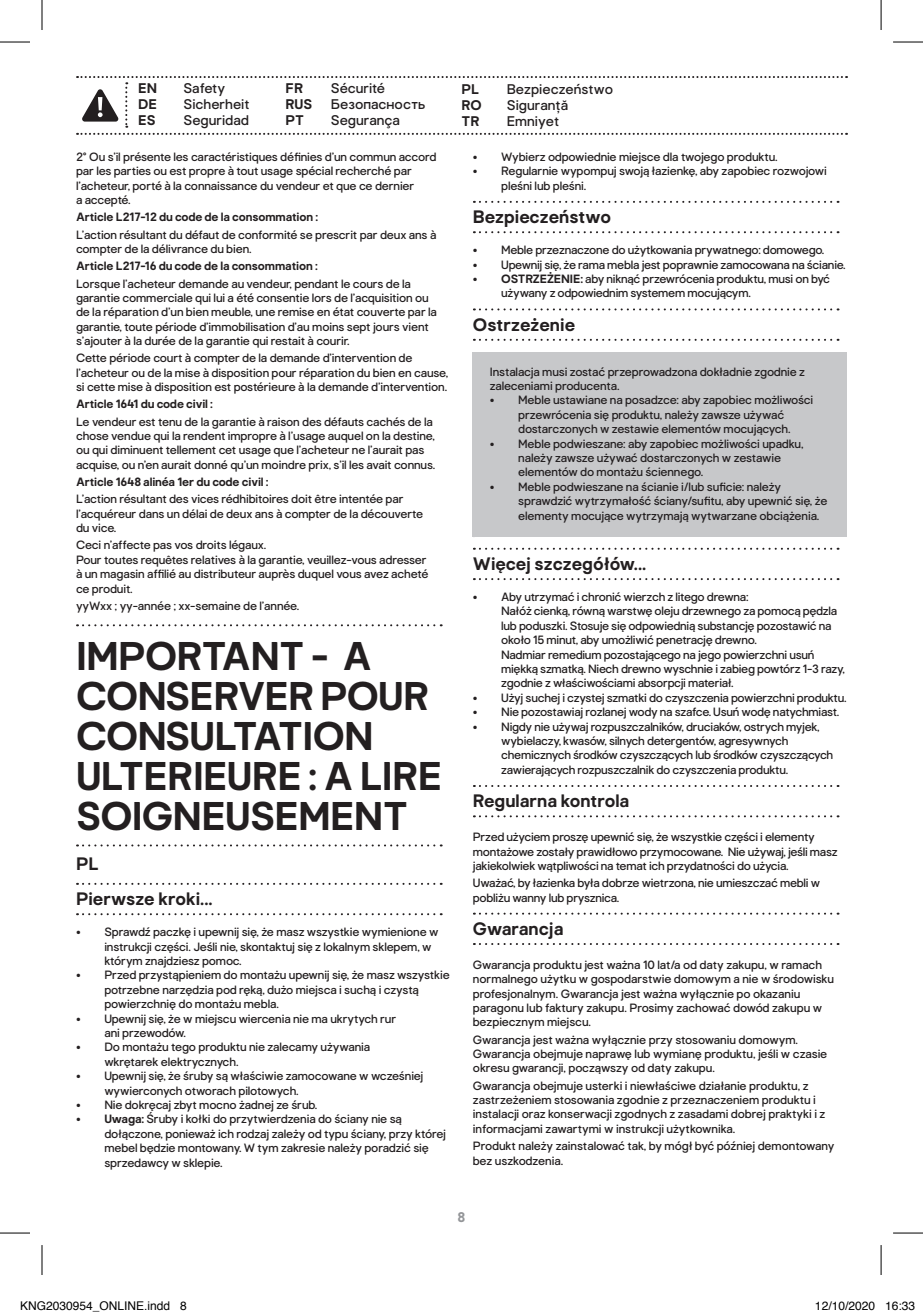
<style>
.page{position:relative;width:923px;height:1316px;background:#fff}
.page>*{position:absolute;margin:0;border:0;box-sizing:border-box;transform-origin:0 0}
.t1{font:700 40px/40px "Good Home";letter-spacing:-.02em;color:#231f20}
.t2{font:700 18px/35.2px "Good Home";color:#231f20}
.t3{font:14px "Good Home";color:#231f20}
.t4{font:700 14px "Good Home";color:#231f20}
.t5{font:700 14px "Good Home";color:#939598}
.t6{font:12px/14.4px "Good Home";letter-spacing:-.02em;color:#231f20}
.t7{font:700 12px "Good Home";letter-spacing:-.01em;color:#231f20}
.t8{font:12px "Helvetica";color:#000}
.s1{font-weight:700}
</style>
<div class="page">
<svg style="left:77px;top:76px;width:770px;height:59px"></svg>
<svg style="left:77px;top:624px;width:365px;height:2px"></svg>
<svg style="left:77px;top:844px;width:365px;height:2px"></svg>
<svg style="left:77px;top:883px;width:365px;height:2px"></svg>
<svg style="left:77px;top:913px;width:365px;height:2px"></svg>
<svg style="left:474px;top:201px;width:365px;height:2px"></svg>
<svg style="left:474px;top:231px;width:365px;height:2px"></svg>
<svg style="left:474px;top:308px;width:365px;height:2px"></svg>
<svg style="left:474px;top:339px;width:365px;height:2px"></svg>
<svg style="left:474px;top:548px;width:365px;height:2px"></svg>
<svg style="left:474px;top:578px;width:365px;height:2px"></svg>
<svg style="left:474px;top:785px;width:365px;height:2px"></svg>
<svg style="left:474px;top:815px;width:365px;height:2px"></svg>
<svg style="left:474px;top:912px;width:365px;height:2px"></svg>
<svg style="left:474px;top:943px;width:365px;height:2px"></svg>
<div style="left:473px;top:352px;width:374px;height:184px;background:#c7c8ca"></div>
<hr style="left:0;top:42px;width:30px;height:1px;background:#000">
<hr style="left:893px;top:42px;width:30px;height:1px;background:#000">
<hr style="left:0;top:1232px;width:30px;height:1px;background:#000">
<hr style="left:893px;top:1232px;width:30px;height:1px;background:#000">
<hr style="left:42px;top:0;width:1px;height:30px;background:#000">
<svg style="left:42px;top:1245px;width:1px;height:29px"></svg>
<hr style="left:881px;top:0;width:1px;height:30px;background:#000">
<svg style="left:881px;top:1245px;width:1px;height:29px"></svg>
<p class="t4" style="left:138px;top:80px;width:20px">EN</p>
<p class="t3" style="left:184px;top:80px;width:43px">Safety</p>
<p class="t4" style="left:138px;top:96px;width:20px">DE</p>
<p class="t3" style="left:184px;top:96px;width:67px">Sicherheit</p>
<p class="t4" style="left:138px;top:112px;width:19px">ES</p>
<p class="t3" style="left:184px;top:112px;width:67px">Seguridad</p>
<p class="t4" style="left:286px;top:80px;width:19px">FR</p>
<p class="t3" style="left:331px;top:80px;width:56px">Sécurité</p>
<p class="t4" style="left:286px;top:96px;width:28px">RUS</p>
<p class="t3" style="left:331px;top:96px;width:96px">Безопасность</p>
<p class="t4" style="left:286px;top:112px;width:20px">PT</p>
<p class="t3" style="left:331px;top:112px;width:71px">Segurança</p>
<p class="t4" style="left:462px;top:81px;width:19px">PL</p>
<p class="t3" style="left:507px;top:81px;width:108px">Bezpieczeństwo</p>
<p class="t4" style="left:462px;top:97px;width:22px">RO</p>
<p class="t3" style="left:507px;top:97px;width:63px">Siguranță</p>
<p class="t4" style="left:462px;top:113px;width:19px">TR</p>
<p class="t3" style="left:507px;top:113px;width:54px">Emniyet</p>
<p class="t6" style="left:76px;top:150px;width:362px">2° Ou s’il présente les caractéristiques définies d’un commun accord par les parties ou est propre à tout usage spécial recherché par l’acheteur, porté à la connaissance du vendeur et que ce dernier<br>a accepté.</p>
<p class="t7" style="left:76px;top:210px;width:244px">Article L217-12 du code de la consommation :</p>
<p class="t6" style="left:76px;top:227px;width:362px">L’action résultant du défaut de conformité se prescrit par deux ans à compter de la délivrance du bien.</p>
<p class="t7" style="left:76px;top:259px;width:243px">Article L217-16 du code de la consommation :</p>
<p class="t6" style="left:76px;top:276px;width:363px">Lorsque l’acheteur demande au vendeur, pendant le cours de la garantie commerciale qui lui a été consentie lors de l’acquisition ou de la réparation d’un bien meuble, une remise en état couverte par la garantie, toute période d’immobilisation d’au moins sept jours vient s’ajouter à la durée de la garantie qui restait à courir.</p>
<p class="t6" style="left:76px;top:351px;width:374px">Cette période court à compter de la demande d’intervention de l’acheteur ou de la mise à disposition pour réparation du bien en cause, si cette mise à disposition est postérieure à la demande d’intervention.</p>
<p class="t7" style="left:76px;top:397px;width:138px">Article 1641 du code civil :</p>
<p class="t6" style="left:76px;top:414px;width:361px">Le vendeur est tenu de la garantie à raison des défauts cachés de la chose vendue qui la rendent impropre à l’usage auquel on la destine, ou qui diminuent tellement cet usage que l’acheteur ne l’aurait pas acquise, ou n’en aurait donné qu’un moindre prix, s’il les avait connus.</p>
<p class="t7" style="left:76px;top:475px;width:194px">Article 1648 alinéa 1er du code civil :</p>
<p class="t6" style="left:76px;top:492px;width:349px">L’action résultant des vices rédhibitoires doit être intentée par l’acquéreur dans un délai de deux ans à compter de la découverte du vice.</p>
<p class="t6" style="left:76px;top:538px;width:354px">Ceci n’affecte pas vos droits légaux.<br>Pour toutes requêtes relatives à la garantie, veuillez-vous adresser à un magasin affilié au distributeur auprès duquel vous avez acheté ce produit.</p>
<p class="t6" style="left:76px;top:598px;width:225px">yyWxx ; yy-année ; xx-semaine de l’année.</p>
<h1 class="t1" style="left:76px;top:637px;width:368px">IMPORTANT - A<br>CONSERVER POUR<br>CONSULTATION<br>ULTERIEURE : A LIRE<br>SOIGNEUSEMENT</h1>
<h2 class="t2" style="left:76px;top:846px;width:138px">PL<br>Pierwsze kroki...</h2>
<p class="t6" style="left:104px;top:925px;width:336px;text-indent:-28px">• Sprawdź paczkę i upewnij się, że masz wszystkie wymienione w instrukcji części. Jeśli nie, skontaktuj się z lokalnym sklepem, w którym znajdziesz pomoc.</p>
<p class="t6" style="left:104px;top:968px;width:347px;text-indent:-28px">• Przed przystąpieniem do montażu upewnij się, że masz wszystkie potrzebne narzędzia pod ręką, dużo miejsca i suchą i czystą powierzchnię do montażu mebla.</p>
<p class="t6" style="left:104px;top:1011px;width:293px;text-indent:-28px">• Upewnij się, że w miejscu wiercenia nie ma ukrytych rur ani przewodów.</p>
<p class="t6" style="left:104px;top:1040px;width:267px;text-indent:-28px">• Do montażu tego produktu nie zalecamy używania wkrętarek elektrycznych.</p>
<p class="t6" style="left:104px;top:1069px;width:321px;text-indent:-28px">• Upewnij się, że śruby są właściwie zamocowane w wcześniej wywierconych otworach pilotowych.</p>
<p class="t6" style="left:76px;top:1097px;width:243px">• Nie dokręcaj zbyt mocno żadnej ze śrub.</p>
<p class="t6" style="left:104px;top:1112px;width:343px;text-indent:-28px">• <span class="s1">Uwaga:</span> Śruby i kołki do przytwierdzenia do ściany nie są dołączone, ponieważ ich rodzaj zależy od typu ściany, przy której mebel będzie montowany. W tym zakresie należy poradzić się sprzedawcy w sklepie.</p>
<p class="t6" style="left:473px;top:150px;width:306px">• Wybierz odpowiednie miejsce dla twojego produktu.</p>
<p class="t6" style="left:501px;top:164px;width:327px;text-indent:-28px">• Regularnie wypompuj swoją łazienkę, aby zapobiec rozwojowi pleśni lub pleśni.</p>
<h2 class="t2" style="left:473px;top:200px;width:140px">Bezpieczeństwo</h2>
<p class="t6" style="left:473px;top:243px;width:353px">• Meble przeznaczone do użytkowania prywatnego: domowego.</p>
<p class="t6" style="left:473px;top:257px;width:374px">• Upewnij się, że rama mebla jest poprawnie zamocowana na ścianie.</p>
<p class="t6" style="left:501px;top:272px;width:330px;text-indent:-28px">• <span class="s1">OSTRZEŻENIE:</span> aby niknąć przewrócenia produktu, musi on być używany z odpowiednim systemem mocującym.</p>
<h2 class="t2" style="left:473px;top:307px;width:104px">Ostrzeżenie</h2>
<p class="t6" style="left:490px;top:364px;width:317px">Instalacja musi zostać przeprowadzona dokładnie zgodnie z zaleceniami producenta.</p>
<p class="t6" style="left:490px;top:393px;width:325px;text-align:center">• Meble ustawiane na posadzce: aby zapobiec możliwości przewrócenia się produktu, należy zawsze używać dostarczonych w zestawie elementów mocujących.</p>
<p class="t6" style="left:518px;top:436px;width:287px;text-indent:-28px">• Meble podwieszane: aby zapobiec możliwości upadku, należy zawsze używać dostarczonych w zestawie elementów do montażu ściennego.</p>
<p class="t6" style="left:518px;top:479px;width:311px;text-indent:-28px">• Meble podwieszane na ścianie i/lub suficie: należy sprawdzić wytrzymałość ściany/sufitu, aby upewnić się, że elementy mocujące wytrzymają wytwarzane obciążenia.</p>
<h2 class="t2" style="left:473px;top:546px;width:175px">Więcej szczegółów...</h2>
<p class="t6" style="left:501px;top:590px;width:345px;text-indent:-28px">• Aby utrzymać i chronić wierzch z litego drewna:<br>Nałóż cienką, równą warstwę oleju drzewnego za pomocą pędzla lub poduszki. Stosuje się odpowiednią substancję pozostawić na około 15 minut, aby umożliwić penetrację drewno.<br>Nadmiar remedium pozostającego na jego powierzchni usuń miękką szmatką. Niech drewno wyschnie i zabieg powtórz 1-3 razy, zgodnie z właściwościami absorpcji materiał.</p>
<p class="t6" style="left:473px;top:690px;width:375px">• Użyj suchej i czystej szmatki do czyszczenia powierzchni produktu.</p>
<p class="t6" style="left:473px;top:705px;width:368px">• Nie pozostawiaj rozlanej wody na szafce. Usuń wodę natychmiast.</p>
<p class="t6" style="left:501px;top:719px;width:334px;text-indent:-28px">• Nigdy nie używaj rozpuszczalników, druciaków, ostrych myjek, wybielaczy, kwasów, silnych detergentów, agresywnych chemicznych środków czyszczących lub środków czyszczących zawierających rozpuszczalnik do czyszczenia produktu.</p>
<h2 class="t2" style="left:473px;top:783px;width:158px">Regularna kontrola</h2>
<p class="t6" style="left:473px;top:830px;width:366px">Przed użyciem proszę upewnić się, że wszystkie części i elementy montażowe zostały prawidłowo przymocowane. Nie używaj, jeśli masz jakiekolwiek wątpliwości na temat ich przydatności do użycia.</p>
<p class="t6" style="left:473px;top:876px;width:349px">Uważać, by łazienka była dobrze wietrzona, nie umieszczać mebli w pobliżu wanny lub prysznica.</p>
<h2 class="t2" style="left:473px;top:911px;width:92px">Gwarancja</h2>
<p class="t6" style="left:473px;top:957px;width:363px">Gwarancja produktu jest ważna 10 lat/a od daty zakupu, w ramach normalnego użytku w gospodarstwie domowym a nie w środowisku profesjonalnym. Gwarancja jest ważna wyłącznie po okazaniu paragonu lub faktury zakupu. Prosimy zachować dowód zakupu w bezpiecznym miejscu.</p>
<p class="t6" style="left:473px;top:1032px;width:356px">Gwarancja jest ważna wyłącznie przy stosowaniu domowym.<br>Gwarancja obejmuje naprawę lub wymianę produktu, jeśli w czasie okresu gwarancji, począwszy od daty zakupu.</p>
<p class="t6" style="left:473px;top:1078px;width:354px">Gwarancja obejmuje usterki i niewłaściwe działanie produktu, z zastrzeżeniem stosowania zgodnie z przeznaczeniem produktu i instalacji oraz konserwacji zgodnych z zasadami dobrej praktyki i z informacjami zawartymi w instrukcji użytkownika.</p>
<p class="t6" style="left:473px;top:1138px;width:363px">Produkt należy zainstalować tak, by mógł być później demontowany bez uszkodzenia.</p>
<p class="t5" style="left:458px;top:1208px;width:9px">8</p>
<p class="t8" style="left:20px;top:1296px;width:168px">KNG2030954_ONLINE.indd 8</p>
<p class="t8" style="left:815px;top:1296px;width:102px">12/10/2020 16:33</p>
</div>
